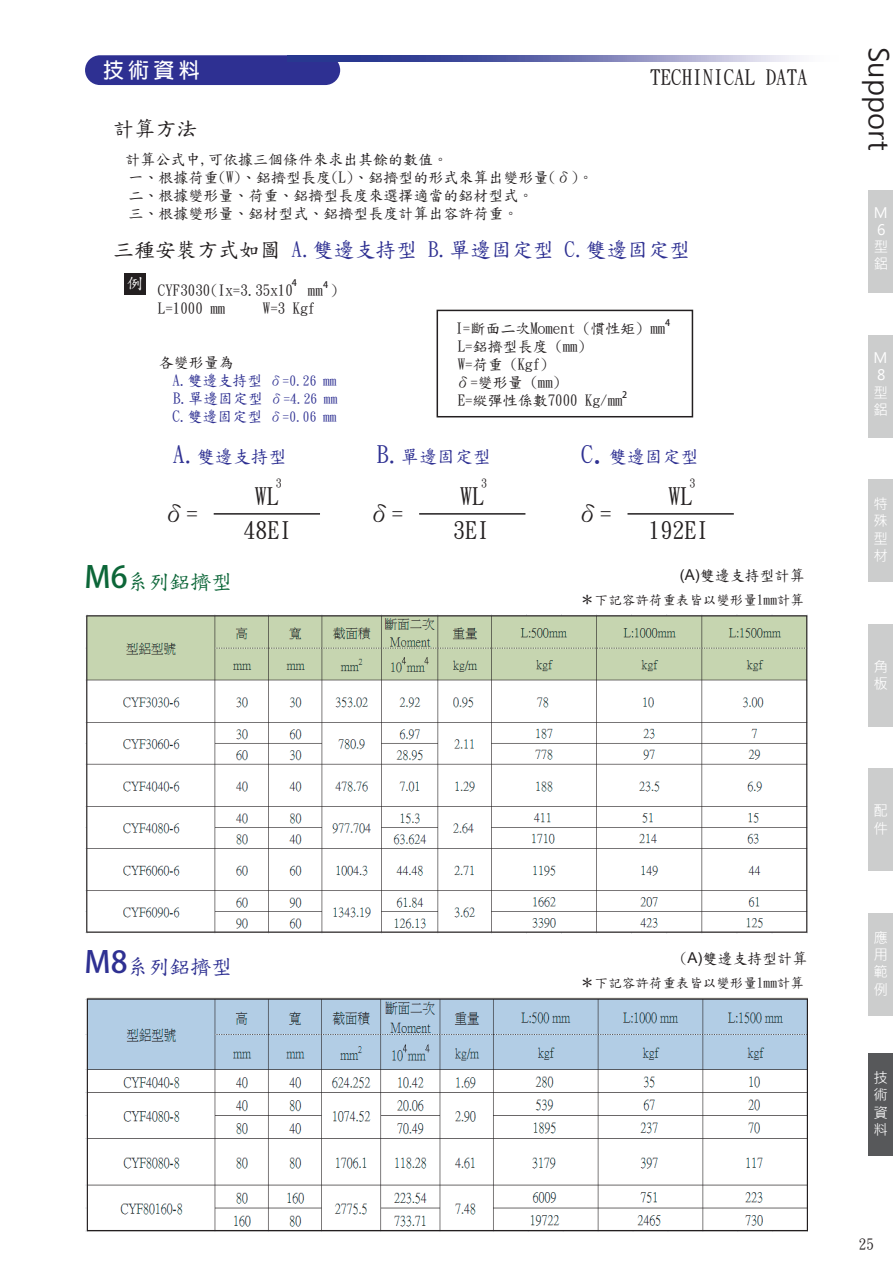
<style>
.page{position:relative;width:893px;height:1263px;background:#fff}
.page>*{position:absolute;margin:0;border:0;box-sizing:border-box;transform-origin:0 0}
.t1{font:27px "Microsoft Jheng Hei";color:#231f20}
.t2{font:24px "Adobe Ming Std Light B5 pc H";color:#231f20}
.t3{font:21px "Adobe Ming Std Light B5 pc H";color:#2e3092}
.t4{font:21px "Adobe Ming Std Light B5 pc H";color:#231f20}
.t5{font:21px "Adobe Ming Std Light B5 pc H";color:#0c6638}
.t6{font:700 21px "Adobe Fan Heiti Std";color:#fff}
.t7{font:18px "Adobe Ming Std Light B5 pc H";color:#2e3092}
.t8{font:15px/18px "Adobe Ming Std Light B5 pc H";color:#231f20}
.t9{font:14.55px/17.5px "Microsoft Jheng Hei";color:#fff}
.t10{font:14.4px/17.2px "Microsoft Jheng Hei";color:#fff;text-align:justify}
.t11{font:13.5px/18px "Adobe Ming Std Light B5 pc H";color:#2e3092;text-align:justify}
.t12{font:13.5px "Adobe Ming Std Light B5 pc H";color:#231f20}
.t13{font:12px "Adobe Ming Std Light B5 pc H";color:#231f20}
.t14{font:700 9px "Adobe Fan Heiti Std";color:#231f20}
.s1{color:#231f20}
.s2{font-size:15px}
.s3{font-size:24px}
.s4{font-size:31.5px}
.s5{font-family:"Adobe Fan Heiti Std";font-weight:700;font-size:30px}
.s6{font-family:"Arial"}
</style>
<div class="page">
<div style="left:85px;top:55px;width:255px;height:30px;background:#2e3092;border-radius:15px"></div>
<svg style="left:329px;top:55px;width:471px;height:7px"></svg>
<div style="left:125px;top:273px;width:21px;height:21px;background:#231f20"></div>
<div style="left:437px;top:310px;width:256px;height:107px;background:#fff;border:2px solid #231f20"></div>
<hr style="left:214px;top:513px;width:106px;height:2px;background:#231f20">
<hr style="left:419px;top:513px;width:106px;height:2px;background:#231f20">
<hr style="left:627px;top:513px;width:107px;height:2px;background:#231f20">
<div style="left:868px;top:624px;width:25px;height:102px;background:#cccdcd"></div>
<div style="left:868px;top:769px;width:25px;height:102px;background:#cccdcd"></div>
<div style="left:868px;top:190px;width:25px;height:102px;background:#cccdcd"></div>
<div style="left:868px;top:480px;width:25px;height:102px;background:#cccdcd"></div>
<div style="left:868px;top:913px;width:25px;height:102px;background:#cccdcd"></div>
<div style="left:868px;top:1054px;width:25px;height:102px;background:#57585a"></div>
<div style="left:868px;top:335px;width:25px;height:102px;background:#cccdcd"></div>
<img style="left:85px;top:614px;width:723px;height:319px">
<img style="left:85px;top:997px;width:723px;height:234px">
<h3 class="t6" style="left:103px;top:58px;width:98px">技術資料</h3>
<h3 class="t4" style="left:650px;top:68px;width:159px">TECHINICAL DATA</h3>
<h3 class="t4" style="left:114px;top:118px;width:85px">計算方法</h3>
<p class="t8" style="left:126px;top:150px;width:469px">計算公式中,可依據三個條件來求出其餘的數值。<br>一、根據荷重(W)、鋁擠型長度(L)、鋁擠型的形式來算出變形量(δ)。二、根據變形量、荷重、鋁擠型長度來選擇適當的鋁材型式。<br>三、根據變形量、鋁材型式、鋁擠型長度計算出容許荷重。</p>
<h3 class="t3" style="left:113px;top:240px;width:579px"><span class="s1">三種安裝方式如圖</span> A.雙邊支持型 B.單邊固定型 C.雙邊固定型</h3>
<p class="t8" style="left:158px;top:281px;width:181px;text-indent:-31px"><sup>例</sup> CYF3030(Ix=3.35x10 mm )<br>L=1000 mm</p>
<p class="t14" style="left:292px;top:277px;width:7px">4</p>
<p class="t14" style="left:323px;top:279px;width:7px">4</p>
<p class="t8" style="left:263px;top:299px;width:54px">W=3 Kgf</p>
<p class="t8" style="left:159px;top:353px;width:76px">各變形量為</p>
<p class="t11" style="left:172px;top:371px;width:166px"><span class="s2">A.雙邊支持型</span> δ=0.26 mm <span class="s2">B.單邊固定型</span> δ=4.26 mm <span class="s2">C.雙邊固定型</span> δ=0.06 mm</p>
<p class="t7" style="left:173px;top:448px;width:115px"><span class="s3">A.</span>雙邊支持型</p>
<h2 class="t2" style="left:162px;top:502px;width:38px">δ=</h2>
<h2 class="t2" style="left:243px;top:519px;width:49px">48EI</h2>
<p class="t13" style="left:276px;top:478px;width:7px">3</p>
<h2 class="t2" style="left:255px;top:485px;width:25px">WL</h2>
<p class="t14" style="left:665px;top:317px;width:7px">4</p>
<p class="t8" style="left:455px;top:319px;width:211px">I=斷面二次Moment (慣性矩) mm<br>L=鋁擠型長度 (mm)<br>W=荷重 (Kgf)<br>δ=變形量 (mm)<br>E=縱彈性係數7000 Kg/mm</p>
<p class="t14" style="left:622px;top:389px;width:7px">2</p>
<p class="t7" style="left:377px;top:448px;width:115px"><span class="s3">B.</span>單邊固定型</p>
<h2 class="t2" style="left:367px;top:502px;width:37px">δ=</h2>
<h2 class="t2" style="left:453px;top:519px;width:37px">3EI</h2>
<p class="t13" style="left:481px;top:478px;width:7px">3</p>
<h2 class="t2" style="left:460px;top:485px;width:25px">WL</h2>
<p class="t7" style="left:581px;top:448px;width:119px"><span class="s3">C</span><span class="s4">.</span>雙邊固定型</p>
<h2 class="t2" style="left:576px;top:502px;width:37px">δ=</h2>
<h2 class="t2" style="left:649px;top:519px;width:61px">192EI</h2>
<p class="t13" style="left:690px;top:478px;width:7px">3</p>
<h2 class="t2" style="left:668px;top:485px;width:25px">WL</h2>
<h3 class="t5" style="left:85px;top:571px;width:149px"><span class="s5">M6</span>系列鋁擠型</h3>
<p class="t8" style="left:680px;top:566px;width:126px"><span class="s6">(A)</span>雙邊支持型計算</p>
<p class="t12" style="left:580px;top:593px;width:226px"><span class="s2">＊</span>下記容許荷重表皆以變形量1mm計算</p>
<h3 class="t3" style="left:85px;top:956px;width:149px"><span class="s5">M8</span>系列鋁擠型</h3>
<p class="t8" style="left:680px;top:949px;width:129px">(<span class="s6">A)</span>雙邊支持型計算</p>
<p class="t12" style="left:580px;top:976px;width:226px"><span class="s2">＊</span>下記容許荷重表皆以變形量1mm計算</p>
<h1 class="t1" style="left:896px;top:47px;width:105px;rotate:90deg">Support</h1>
<p class="t10" style="left:874px;top:204px;width:16px;text-align:left">M<br>6型鋁</p>
<p class="t10" style="left:874px;top:349px;width:16px;text-align:left">M<br>8型鋁</p>
<p class="t10" style="left:874px;top:495px;width:16px">特殊型材</p>
<p class="t9" style="left:873px;top:657px;width:16px">角板</p>
<p class="t9" style="left:873px;top:802px;width:16px">配件</p>
<p class="t10" style="left:874px;top:929px;width:16px">應用範例</p>
<p class="t10" style="left:874px;top:1069px;width:16px">技術資料</p>
<p class="t8" style="left:859px;top:1236px;width:16px">25</p>
</div>
